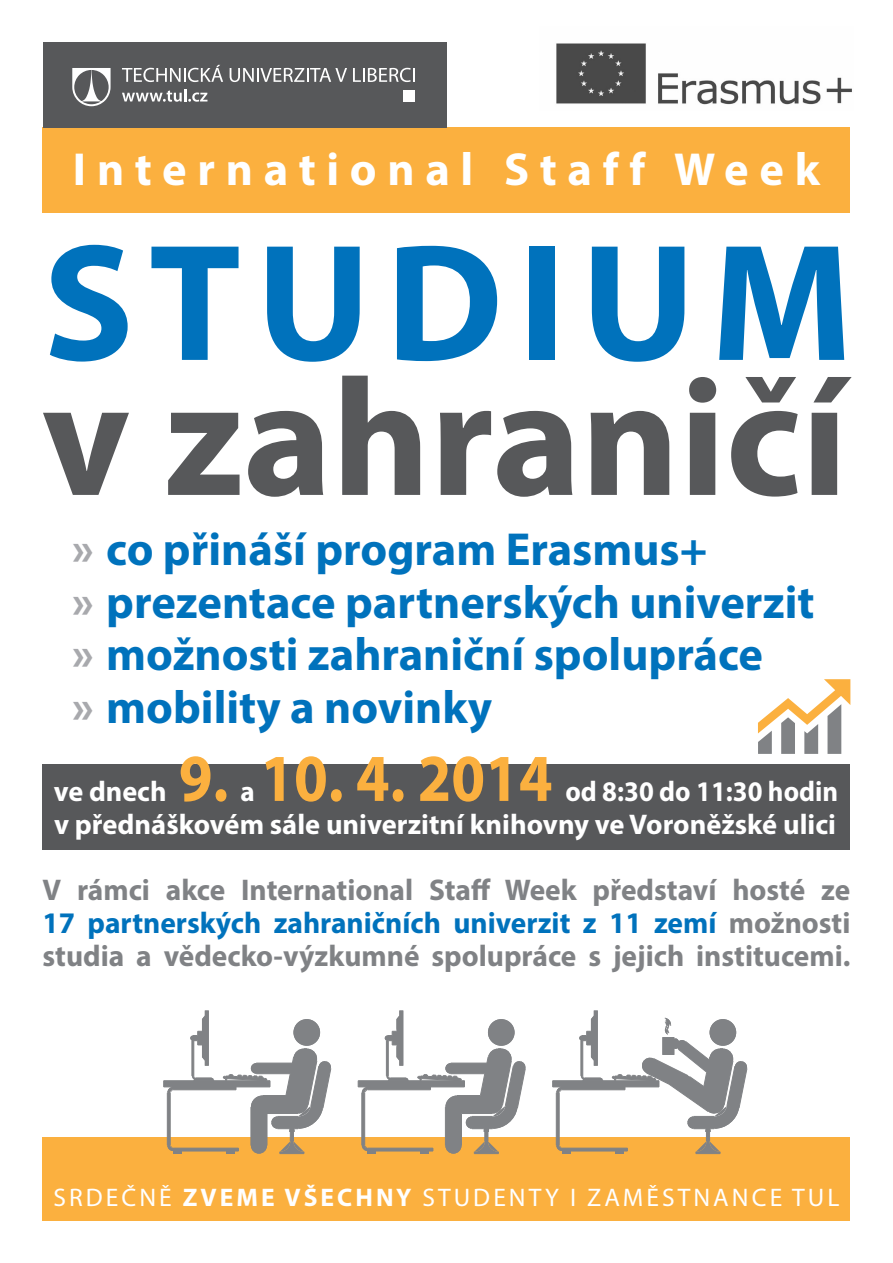
<style>
.page{position:relative;width:893px;height:1263px;background:#fff}
.page>*{position:absolute;margin:0;border:0;box-sizing:border-box;transform-origin:0 0}
.t1{font:700 168px "Myriad Pro";color:#57585a}
.t2{font:700 168px "Myriad Pro";letter-spacing:.09em;color:#0072bc}
.t3{font:700 67.5px "Myriad Pro";color:#fbb03f;scale:.9 1}
.t4{font:700 46.5px "Myriad Pro";color:#0072bc}
.t5{font:700 46.5px "Myriad Pro";letter-spacing:.23em;color:#fff}
.t6{font:700 30px/33px "Myriad Pro";color:#808285;text-align:justify}
.t7{font:700 28.5px "Myriad Pro";color:#fff}
.t8{font:700 28.5px "Myriad Pro";color:#fff;scale:.94 1}
.t9{font:700 28.5px "Myriad Pro";color:#fff;scale:.95 1}
.t10{font:25.5px "Myriad Pro";letter-spacing:.12em;color:#fff}
.s1{color:#a8a9ad}
.s2{color:#0072bc}
.s3{font-weight:700}
</style>
<div class="page">
<div style="left:43px;top:128px;width:807px;height:85px;background:#fbb03f"></div>
<div style="left:43px;top:43px;width:403px;height:85px;background:#57585a"></div>
<div style="left:43px;top:764px;width:807px;height:85px;background:#57585a"></div>
<svg style="left:72px;top:68px;width:39px;height:38px"></svg>
<svg style="left:122px;top:89px;width:85px;height:13px"></svg>
<svg style="left:122px;top:65px;width:101px;height:17px"></svg>
<svg style="left:230px;top:68px;width:117px;height:14px"></svg>
<svg style="left:353px;top:68px;width:62px;height:14px"></svg>
<div style="left:403px;top:90px;width:12px;height:12px;background:#fff"></div>
<div style="left:43px;top:1136px;width:807px;height:84px;background:#fbb03f"></div>
<svg style="left:358px;top:1010px;width:168px;height:143px"></svg>
<svg style="left:164px;top:1010px;width:167px;height:143px"></svg>
<svg style="left:553px;top:1010px;width:195px;height:143px"></svg>
<svg style="left:758px;top:679px;width:93px;height:75px"></svg>
<img style="left:556px;top:43px;width:296px;height:62px">
<p class="t5" style="left:73px;top:139px;width:748px">International Staff Week</p>
<p class="t2" style="left:43px;top:194px;width:811px">STUDIUM</p>
<p class="t1" style="left:41px;top:329px;width:807px">v zahraničí</p>
<p class="t4" style="left:72px;top:519px;width:637px"><span class="s1">»</span> co přináší program Erasmus+</p>
<p class="t4" style="left:72px;top:572px;width:744px"><span class="s1">»</span> prezentace partnerských univerzit</p>
<p class="t4" style="left:72px;top:624px;width:692px"><span class="s1">»</span> možnosti zahraniční spolupráce</p>
<p class="t4" style="left:72px;top:677px;width:421px"><span class="s1">»</span> mobility a novinky</p>
<p class="t3" style="left:179px;top:734px;width:57px">9.</p>
<p class="t3" style="left:260px;top:734px;width:326px">10. 4. 2014</p>
<p class="t8" style="left:565px;top:773px;width:292px">od 8:30 do 11:30 hodin</p>
<p class="t7" style="left:54px;top:806px;width:783px">v přednáškovém sále univerzitní knihovny ve Voroněžské ulici</p>
<p class="t6" style="left:43px;top:872px;width:809px">V rámci akce International Staff Week představí hosté ze <span class="s2">17 partnerských zahraničních univerzit z 11 zemí</span> možnosti studia a vědecko-výzkumné spolupráce s jejich institucemi.</p>
<p class="t7" style="left:54px;top:773px;width:114px">ve dnech</p>
<p class="t9" style="left:241px;top:773px;width:17px">a</p>
<p class="t10" style="left:53px;top:1182px;width:787px">SRDEČNĚ <span class="s3">ZVEME VŠECHNY</span> STUDENTY I ZAMĚSTNANCE TUL</p>
</div>
